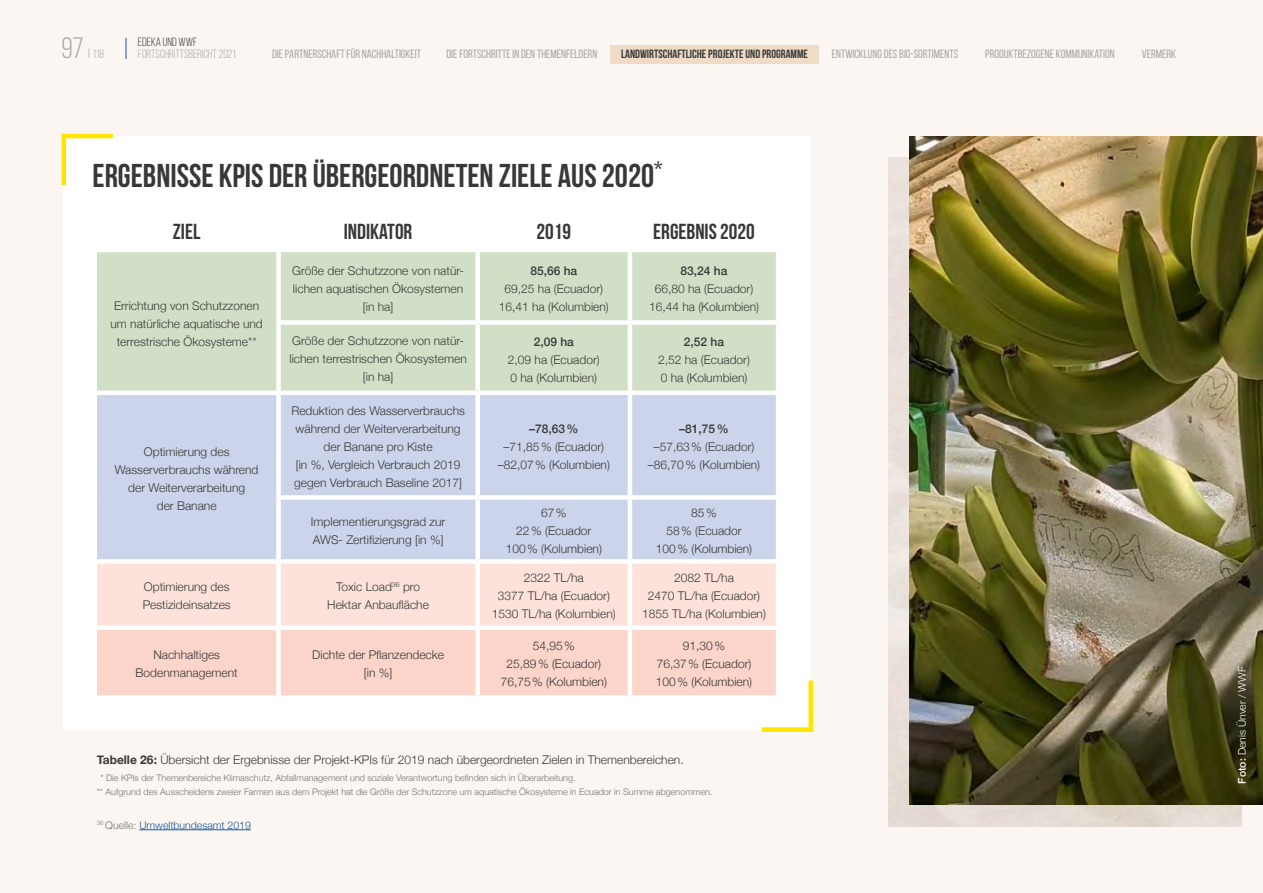
<style>
.page{position:relative;width:1263px;height:893px;background:#fbf6f1}
.page>*{position:absolute;margin:0;border:0;box-sizing:border-box;transform-origin:0 0}
.t1{font:700 33px "Bebas Neue";color:#383937}
.t2{font:700 21.75px "Bebas Neue";color:#383937}
.t3{font:300 12px/18px "Helvetica Neue";color:#383937;text-align:center}
.t4{font:12px "Bebas Neue";color:#a7a8a8}
.t5{font:500 12px "Helvetica Neue";color:#383937}
.t6{font:700 12px "Bebas Neue";color:#383937}
.t7{font:12px "Bebas Neue";color:#a7a8a8}
.t8{font:12px "Bebas Neue";color:#383937}
.t9{font:300 10.5px "Helvetica Neue";color:#1b5799}
.t10{font:300 10.5px "Helvetica Neue";color:#fff}
.t11{font:300 9px/13.2px "Helvetica Neue";color:#737675}
.s1{font-size:29.4px}
.s2{font-size:13.5px}
.s3{font-weight:700}
.s4{color:#737675}
.s5{font-weight:500}
</style>
<div class="page">
<svg style="left:125px;top:38px;width:1px;height:20px"></svg>
<div style="left:64px;top:136px;width:747px;height:594px;background:#fff"></div>
<div style="left:97px;top:252px;width:679px;height:139px;background:#d2dfc7"></div>
<div style="left:97px;top:395px;width:679px;height:164px;background:#cbd4ea"></div>
<div style="left:97px;top:564px;width:679px;height:62px;background:#fce2db"></div>
<div style="left:97px;top:630px;width:679px;height:65px;background:#fbd4ca"></div>
<div style="left:276px;top:252px;width:5px;height:68px;background:#fff"></div>
<div style="left:475px;top:252px;width:5px;height:68px;background:#fff"></div>
<hr style="left:628px;top:252px;width:4px;height:68px;background:#fff">
<div style="left:276px;top:320px;width:202px;height:5px;background:#fff"></div>
<div style="left:276px;top:325px;width:5px;height:66px;background:#fff"></div>
<div style="left:478px;top:320px;width:152px;height:5px;background:#fff"></div>
<div style="left:475px;top:325px;width:5px;height:66px;background:#fff"></div>
<div style="left:630px;top:320px;width:150px;height:5px;background:#fff"></div>
<hr style="left:628px;top:325px;width:4px;height:66px;background:#fff">
<div style="left:276px;top:395px;width:5px;height:100px;background:#fff"></div>
<div style="left:475px;top:395px;width:5px;height:100px;background:#fff"></div>
<hr style="left:628px;top:395px;width:4px;height:100px;background:#fff">
<div style="left:276px;top:495px;width:202px;height:5px;background:#fff"></div>
<div style="left:276px;top:500px;width:5px;height:59px;background:#fff"></div>
<div style="left:478px;top:495px;width:152px;height:5px;background:#fff"></div>
<div style="left:475px;top:500px;width:5px;height:59px;background:#fff"></div>
<div style="left:630px;top:495px;width:150px;height:5px;background:#fff"></div>
<hr style="left:628px;top:500px;width:4px;height:59px;background:#fff">
<div style="left:276px;top:564px;width:5px;height:62px;background:#fff"></div>
<div style="left:475px;top:564px;width:5px;height:62px;background:#fff"></div>
<hr style="left:628px;top:564px;width:4px;height:62px;background:#fff">
<div style="left:276px;top:630px;width:5px;height:65px;background:#fff"></div>
<div style="left:475px;top:630px;width:5px;height:65px;background:#fff"></div>
<hr style="left:628px;top:630px;width:4px;height:65px;background:#fff">
<svg style="left:61px;top:133px;width:52px;height:57px"></svg>
<svg style="left:757px;top:676px;width:57px;height:56px"></svg>
<img style="left:888px;top:158px;width:353px;height:668px">
<img style="left:910px;top:136px;width:353px;height:669px">
<hr style="left:139px;top:829px;width:112px;height:1px;background:#1b5799">
<div style="left:611px;top:45px;width:208px;height:19px;background:#f0dbc7"></div>
<p class="t7" style="left:61px;top:48px;width:44px"><span class="s1">97</span> <span class="s2">I</span> 118</p>
<p class="t8" style="left:138px;top:36px;width:61px">EDEKA UND WWF</p>
<p class="t7" style="left:138px;top:48px;width:99px">FORTSCHRITTSBERICHT 2021</p>
<p class="t4" style="left:272px;top:48px;width:150px">DIE PARTNERSCHAFT FÜR NACHHALTIGKEIT</p>
<p class="t4" style="left:446px;top:48px;width:152px">DIE FORTSCHRITTE IN DEN THEMENFELDERN</p>
<p class="t6" style="left:621px;top:48px;width:188px">LANDWIRTSCHAFTLICHE PROJEKTE UND PROGRAMME</p>
<p class="t4" style="left:832px;top:48px;width:128px">ENTWICKLUNG DES BIO-SORTIMENTS</p>
<p class="t4" style="left:985px;top:48px;width:131px">PRODUKTBEZOGENE KOMMUNIKATION</p>
<p class="t4" style="left:1142px;top:48px;width:36px">VERMERK</p>
<h1 class="t1" style="left:93px;top:157px;width:571px">ERGEBNISSE KPIS DER ÜBERGEORDNETEN ZIELE AUS 2020<sup>*</sup></h1>
<h2 class="t2" style="left:173px;top:220px;width:29px">ZIEL</h2>
<h2 class="t2" style="left:344px;top:220px;width:70px">INDIKATOR</h2>
<h2 class="t2" style="left:537px;top:220px;width:36px">2019</h2>
<h2 class="t2" style="left:653px;top:220px;width:103px">ERGEBNIS 2020</h2>
<p class="t3" style="left:111px;top:296px;width:154px">Errichtung von Schutzzonen um natürliche aquatische und terrestrische Ökosysteme**</p>
<p class="t3" style="left:115px;top:442px;width:145px">Optimierung des<br>Wasserverbrauchs während der Weiterverarbeitung<br>der Banane</p>
<p class="t3" style="left:292px;top:261px;width:173px">Größe der Schutzzone von natür&shy;lichen aquatischen Ökosystemen [in ha]</p>
<p class="t5" style="left:530px;top:261px;width:48px">85,66 ha</p>
<p class="t3" style="left:499px;top:279px;width:112px">69,25 ha (Ecuador)<br>16,41 ha (Kolumbien)</p>
<p class="t3" style="left:289px;top:331px;width:179px">Größe der Schutzzone von natür&shy;lichen terrestrischen Ökosystemen [in ha]</p>
<p class="t5" style="left:534px;top:332px;width:42px">2,09 ha</p>
<p class="t3" style="left:508px;top:349px;width:93px;text-align:left">2,09 ha (Ecuador)<br>0 ha (Kolumbien)</p>
<p class="t3" style="left:291px;top:401px;width:175px">Reduktion des Wasserverbrauchs während der Weiterverarbeitung der Banane pro Kiste<br>[in %, Vergleich Verbrauch 2019 gegen Verbrauch Baseline 2017]</p>
<p class="t5" style="left:529px;top:419px;width:51px">–78,63%</p>
<p class="t3" style="left:498px;top:437px;width:114px">–71,85% (Ecuador) –82,07% (Kolumbien)</p>
<p class="t5" style="left:680px;top:261px;width:48px">83,24 ha</p>
<p class="t3" style="left:649px;top:279px;width:112px">66,80 ha (Ecuador)<br>16,44 ha (Kolumbien)</p>
<p class="t5" style="left:684px;top:332px;width:42px">2,52 ha</p>
<p class="t3" style="left:658px;top:349px;width:93px;text-align:left">2,52 ha (Ecuador)<br>0 ha (Kolumbien)</p>
<p class="t5" style="left:679px;top:419px;width:51px">–81,75%</p>
<p class="t3" style="left:648px;top:437px;width:114px">–57,63% (Ecuador) –86,70% (Kolumbien)</p>
<p class="t3" style="left:311px;top:512px;width:136px;text-align:left">Implementierungsgrad zur<br>AWS- Zertifizierung [in %]</p>
<p class="t3" style="left:506px;top:503px;width:98px">67%<br>22% (Ecuador<br>100% (Kolumbien)</p>
<p class="t3" style="left:656px;top:503px;width:98px">85%<br>58% (Ecuador<br>100% (Kolumbien)</p>
<p class="t3" style="left:143px;top:577px;width:89px;text-align:left">Optimierung des<br>Pestizideinsatzes</p>
<p class="t3" style="left:327px;top:577px;width:103px">Toxic Load<sup>36</sup> pro<br>Hektar Anbaufläche</p>
<p class="t3" style="left:492px;top:568px;width:125px">2322 TL/ha<br>3377 TL/ha (Ecuador)<br>1530 TL/ha (Kolumbien)</p>
<p class="t3" style="left:642px;top:568px;width:125px">2082 TL/ha<br>2470 TL/ha (Ecuador)<br>1855 TL/ha (Kolumbien)</p>
<p class="t3" style="left:136px;top:645px;width:104px">Nachhaltiges<br>Bodenmanagement</p>
<p class="t3" style="left:312px;top:645px;width:133px">Dichte der Pflanzendecke [in %]</p>
<p class="t3" style="left:501px;top:636px;width:108px">54,95%<br>25,89% (Ecuador)<br>76,75% (Kolumbien)</p>
<p class="t3" style="left:656px;top:636px;width:98px">91,30%<br>76,37% (Ecuador)<br>100% (Kolumbien)</p>
<p class="t3" style="left:97px;top:750px;width:588px"><span class="s3">Tabelle 26:</span> Übersicht der Ergebnisse der Projekt-KPIs für 2019 nach übergeordneten Zielen in Themenbereichen.</p>
<p class="t11" style="left:97px;top:771px;width:617px;text-indent:4px">* Die KPIs der Themenbereiche Klimaschutz, Abfallmanagement und soziale Verantwortung befinden sich in Überarbeitung.<br>** Aufgrund des Ausscheidens zweier Farmen aus dem Projekt hat die Größe der Schutzzone um aquatische Ökosysteme in Ecuador in Summe abgenommen.</p>
<p class="t9" style="left:97px;top:816px;width:156px"><sup>36</sup> <span class="s4">Quelle:</span> Umweltbundesamt 2019</p>
<p class="t10" style="left:1234px;top:783px;width:118px;rotate:-90deg"><span class="s5">Foto:</span> Denis Ünver / WWF</p>
</div>
